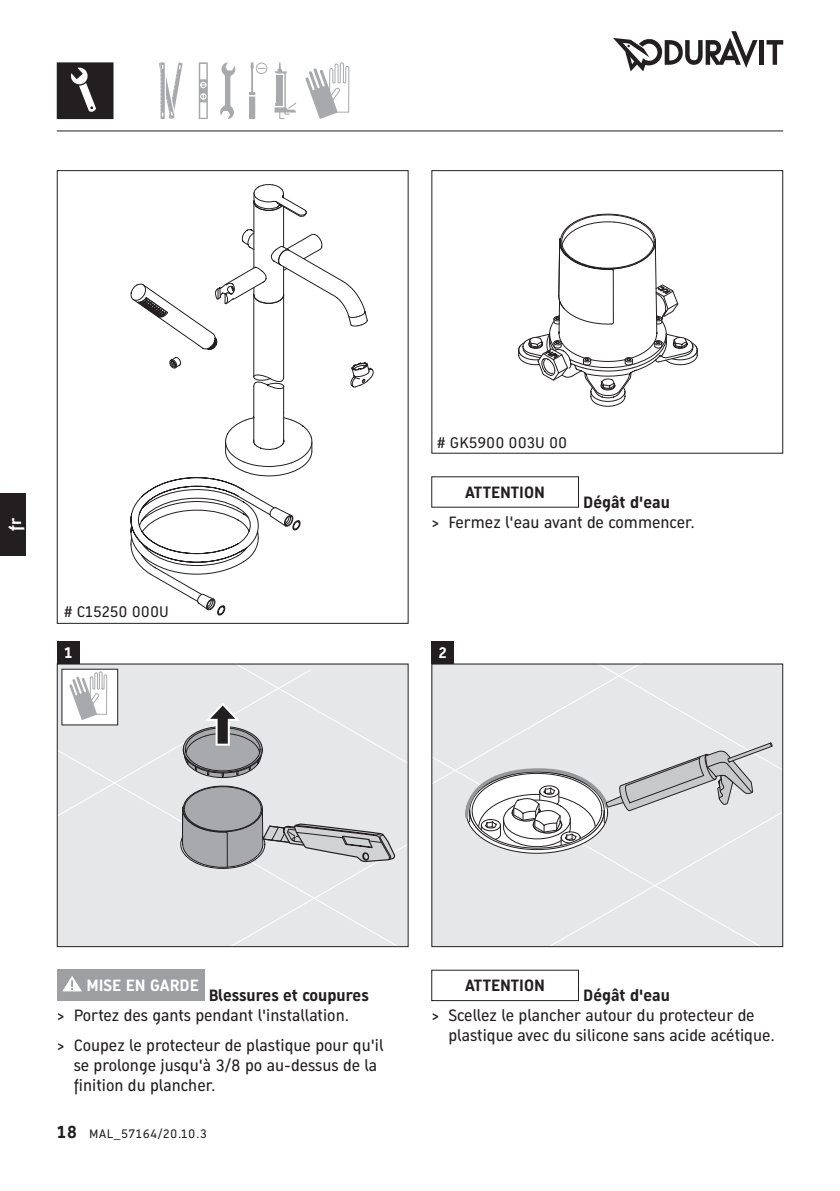
<style>
.page{position:relative;width:840px;height:1191px;background:#fff}
.page>*{position:absolute;margin:0;border:0;box-sizing:border-box;transform-origin:0 0}
.t1{font:16px/20px "Dura Sans 2014 c";color:#231f20}
.t2{font:700 16px "Dura Sans 2014 c";color:#231f20}
.t3{font:700 16px "Dura Sans 2014 c";color:#fff}
.t4{font:15px "Dura Sans 2014 c";color:#231f20}
.t5{font:700 15px "Dura Sans 2014 c";color:#fff}
.t6{font:12px "Dura Sans 2014 c";letter-spacing:.05em;color:#231f20}
.s1{font-weight:700;font-size:17px}
</style>
<div class="page">
<svg style="left:518px;top:213px;width:180px;height:194px"></svg>
<div style="left:59px;top:665px;width:347px;height:280px;background:#e6e7e9"></div>
<svg style="left:180px;top:700px;width:215px;height:169px;background:#c9cacc"></svg>
<svg style="left:61px;top:668px;width:57px;height:57px"></svg>
<div style="left:433px;top:665px;width:347px;height:280px;background:#e6e7e9"></div>
<svg style="left:463px;top:742px;width:309px;height:108px"></svg>
<svg style="left:264px;top:501px;width:36px;height:29px"></svg>
<svg style="left:130px;top:476px;width:134px;height:139px"></svg>
<svg style="left:130px;top:184px;width:244px;height:292px"></svg>
<div style="left:57px;top:969px;width:147px;height:32px;background:#9d9fa2"></div>
<svg style="left:62px;top:976px;width:20px;height:15px"></svg>
<div style="left:431px;top:969px;width:147px;height:32px;border:1px solid #231f20"></div>
<div style="left:57px;top:170px;width:351px;height:454px;border:1px solid #231f20"></div>
<hr style="left:759px;top:40px;width:4px;height:25px;background:#231f20">
<svg style="left:766px;top:40px;width:16px;height:25px"></svg>
<svg style="left:613px;top:31px;width:144px;height:40px"></svg>
<hr style="left:57px;top:130px;width:725px;height:1px;background:#231f20">
<div style="left:0;top:493px;width:26px;height:63px;background:#231f20"></div>
<svg style="left:159px;top:62px;width:23px;height:57px"></svg>
<svg style="left:199px;top:62px;width:9px;height:57px"></svg>
<div style="left:200px;top:64px;width:6px;height:15px;background:#fff"></div>
<div style="left:200px;top:102px;width:6px;height:16px;background:#fff"></div>
<div style="left:200px;top:93px;width:6px;height:7px;border:1px solid #fff;border-radius:50%"></div>
<svg style="left:200px;top:82px;width:6px;height:6px"></svg>
<svg style="left:220px;top:62px;width:15px;height:57px"></svg>
<svg style="left:274px;top:62px;width:22px;height:57px"></svg>
<div style="left:256px;top:63px;width:11px;height:11px;border:1px solid #a8a9ad;border-radius:50%"></div>
<svg style="left:249px;top:62px;width:16px;height:57px"></svg>
<svg style="left:57px;top:62px;width:56px;height:57px;background:#3c393a"></svg>
<svg style="left:305px;top:62px;width:44px;height:57px"></svg>
<div style="left:57px;top:663px;width:351px;height:284px;border:1px solid #231f20"></div>
<div style="left:57px;top:641px;width:22px;height:22px;background:#231f20"></div>
<div style="left:431px;top:641px;width:23px;height:22px;background:#231f20"></div>
<p class="t3" style="left:4px;top:531px;width:14px;rotate:-90deg">fr</p>
<p class="t4" style="left:436px;top:432px;width:132px"># GK5900 003U 00</p>
<p class="t4" style="left:63px;top:602px;width:107px"># C15250 000U</p>
<p class="t2" style="left:465px;top:481px;width:81px">ATTENTION</p>
<p class="t2" style="left:583px;top:491px;width:88px">Dégât d'eau</p>
<p class="t1" style="left:431px;top:512px;width:265px">&gt; Fermez l'eau avant de commencer.</p>
<p class="t5" style="left:64px;top:642px;width:10px">1</p>
<p class="t5" style="left:438px;top:642px;width:10px">2</p>
<p class="t3" style="left:86px;top:974px;width:114px">MISE EN GARDE</p>
<p class="t2" style="left:208px;top:984px;width:161px">Blessures et coupures</p>
<p class="t1" style="left:57px;top:1000px;width:328px;line-height:29.6px">&gt; Portez des gants pendant l'installation.<br>&gt; Coupez le protecteur de plastique pour qu'il</p>
<p class="t1" style="left:74px;top:1055px;width:305px">se prolonge jusqu'à 3/8 po au-dessus de la finition du plancher.</p>
<p class="t6" style="left:57px;top:1125px;width:151px"><span class="s1">18</span> MAL_57164/20.10.3</p>
<p class="t2" style="left:465px;top:974px;width:81px">ATTENTION</p>
<p class="t2" style="left:583px;top:984px;width:88px">Dégât d'eau</p>
<p class="t1" style="left:448px;top:1005px;width:328px;text-indent:-17px">&gt; Scellez le plancher autour du protecteur de plastique avec du silicone sans acide acétique.</p>
</div>
